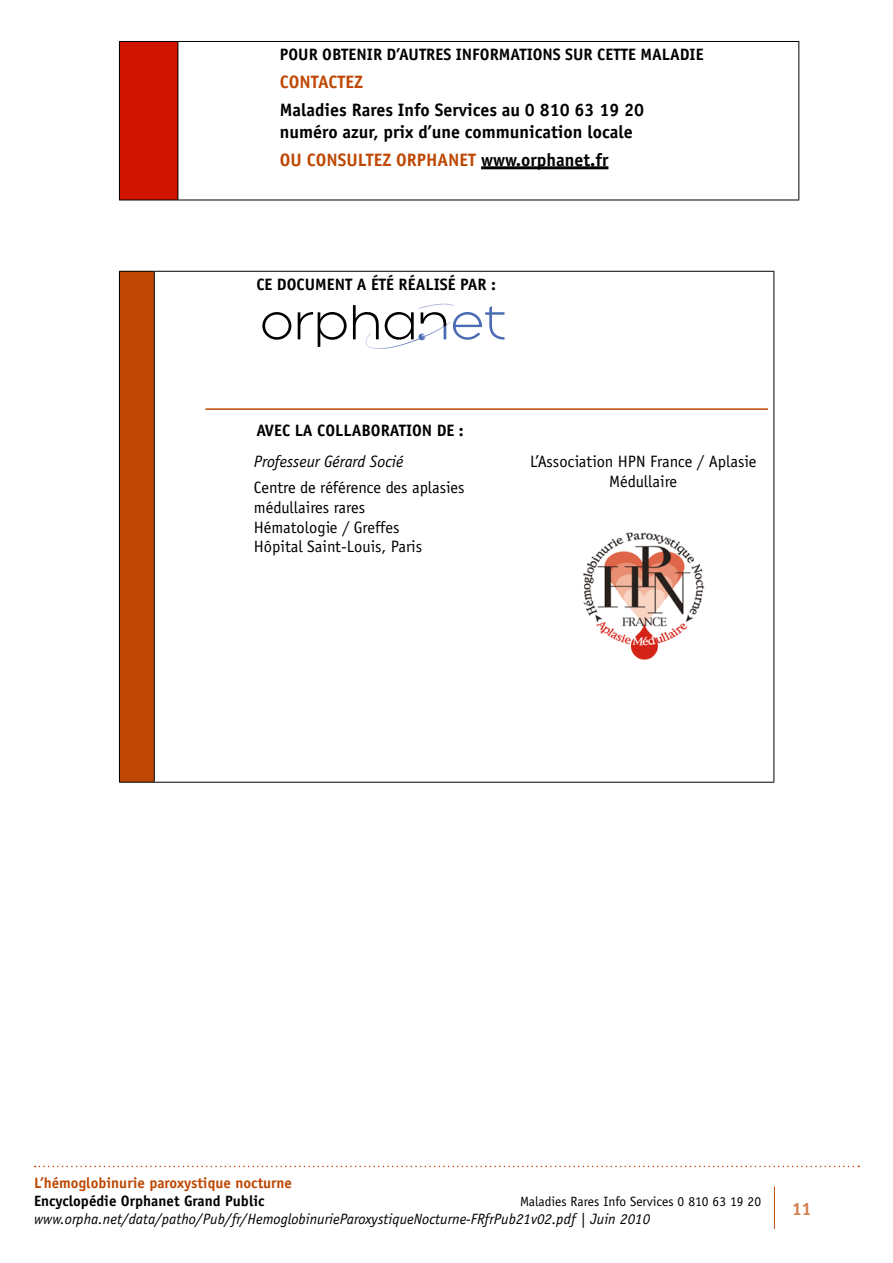
<style>
.page{position:relative;width:893px;height:1263px;background:#fff}
.page>*{position:absolute;margin:0;border:0;box-sizing:border-box;transform-origin:0 0}
.t1{font:700 18px/21.6px "Officina Sans";color:#000}
.t2{font:700 18px "Officina Sans";color:#be4804}
.t3{font:16.5px/19.8px "Officina Sans";color:#000}
.t4{font:700 16.5px "Officina Sans";color:#000}
.t5{font:italic 16.5px "Officina Sans";color:#000}
.t6{font:italic 15px "Officina Sans";color:#000}
.t7{font:700 15px "Officina Sans";color:#be4804}
.t8{font:700 15px "Officina Sans";color:#000}
.t9{font:13.5px "Officina Sans";color:#000}
.s1{color:#000}
</style>
<div class="page">
<hr style="left:774px;top:1186px;width:1px;height:43px;background:#be4804">
<div style="left:119px;top:41px;width:59px;height:159px;background:#cf1400"></div>
<hr style="left:119px;top:41px;width:59px;height:1px;background:#000">
<hr style="left:178px;top:41px;width:621px;height:1px;background:#000">
<hr style="left:119px;top:200px;width:59px;height:1px;background:#000">
<hr style="left:178px;top:200px;width:621px;height:1px;background:#000">
<hr style="left:119px;top:42px;width:1px;height:158px;background:#000">
<hr style="left:178px;top:42px;width:1px;height:158px;background:#000">
<hr style="left:798px;top:42px;width:1px;height:158px;background:#000">
<hr style="left:481px;top:166px;width:127px;height:3px;background:#000">
<div style="left:119px;top:271px;width:35px;height:511px;background:#be4804"></div>
<hr style="left:119px;top:271px;width:35px;height:1px;background:#000">
<hr style="left:119px;top:272px;width:1px;height:510px;background:#000">
<hr style="left:154px;top:271px;width:620px;height:1px;background:#000">
<hr style="left:154px;top:272px;width:1px;height:510px;background:#000">
<hr style="left:773px;top:272px;width:1px;height:510px;background:#000">
<hr style="left:119px;top:782px;width:35px;height:1px;background:#000">
<hr style="left:154px;top:782px;width:620px;height:1px;background:#000">
<hr style="left:205px;top:408px;width:563px;height:2px;background:#be4804">
<svg style="left:262px;top:312px;width:29px;height:28px"></svg>
<svg style="left:298px;top:312px;width:49px;height:35px"></svg>
<svg style="left:353px;top:303px;width:151px;height:46px"></svg>
<img style="left:583px;top:532px;width:122px;height:128px">
<svg style="left:35px;top:1166px;width:824px;height:1px"></svg>
<p class="t4" style="left:280px;top:45px;width:326px">Pou r obtenir d’autres informations sur cette</p>
<p class="t4" style="left:640px;top:45px;width:63px">maladie</p>
<p class="t2" style="left:280px;top:71px;width:85px">CONTACTEZ</p>
<p class="t1" style="left:280px;top:99px;width:366px">Maladies Rares Info Services au 0 810 63 19 20 numéro azur, prix d’une communication locale</p>
<p class="t2" style="left:280px;top:149px;width:330px">OU CONSULTEZ ORPHAN ET <span class="s1">www.orphanet.fr</span></p>
<p class="t4" style="left:256px;top:274px;width:241px">Ce docu ment a été réaliSé par :</p>
<p class="t4" style="left:256px;top:420px;width:71px">Avec la colla</p>
<p class="t4" style="left:361px;top:420px;width:104px">boration de :</p>
<p class="t5" style="left:254px;top:452px;width:151px">Professeur Gérard Socié</p>
<p class="t3" style="left:254px;top:477px;width:212px">Centre de référence des aplasies médullaires rares<br>Hématologie / Greffes<br>Hôpital Saint-Louis, Paris</p>
<p class="t3" style="left:530px;top:451px;width:228px;text-align:center">L’Association HPN France / Aplasie<br>Médullaire</p>
<p class="t7" style="left:34px;top:1174px;width:260px">L’hémoglobinurie paroxystique nocturne</p>
<p class="t8" style="left:34px;top:1192px;width:232px">Encyclopédie Orphanet Grand Public</p>
<p class="t9" style="left:520px;top:1194px;width:243px">Maladies Rares Info Services 0 810 63 19 20</p>
<p class="t6" style="left:34px;top:1211px;width:618px">www.orpha.net/data/patho/Pub/fr/HemoglobinurieParoxystiqueNocturne-FRfrPub21v02.pdf | Juin 2010</p>
<p class="t2" style="left:791px;top:1197px;width:22px">11</p>
</div>
